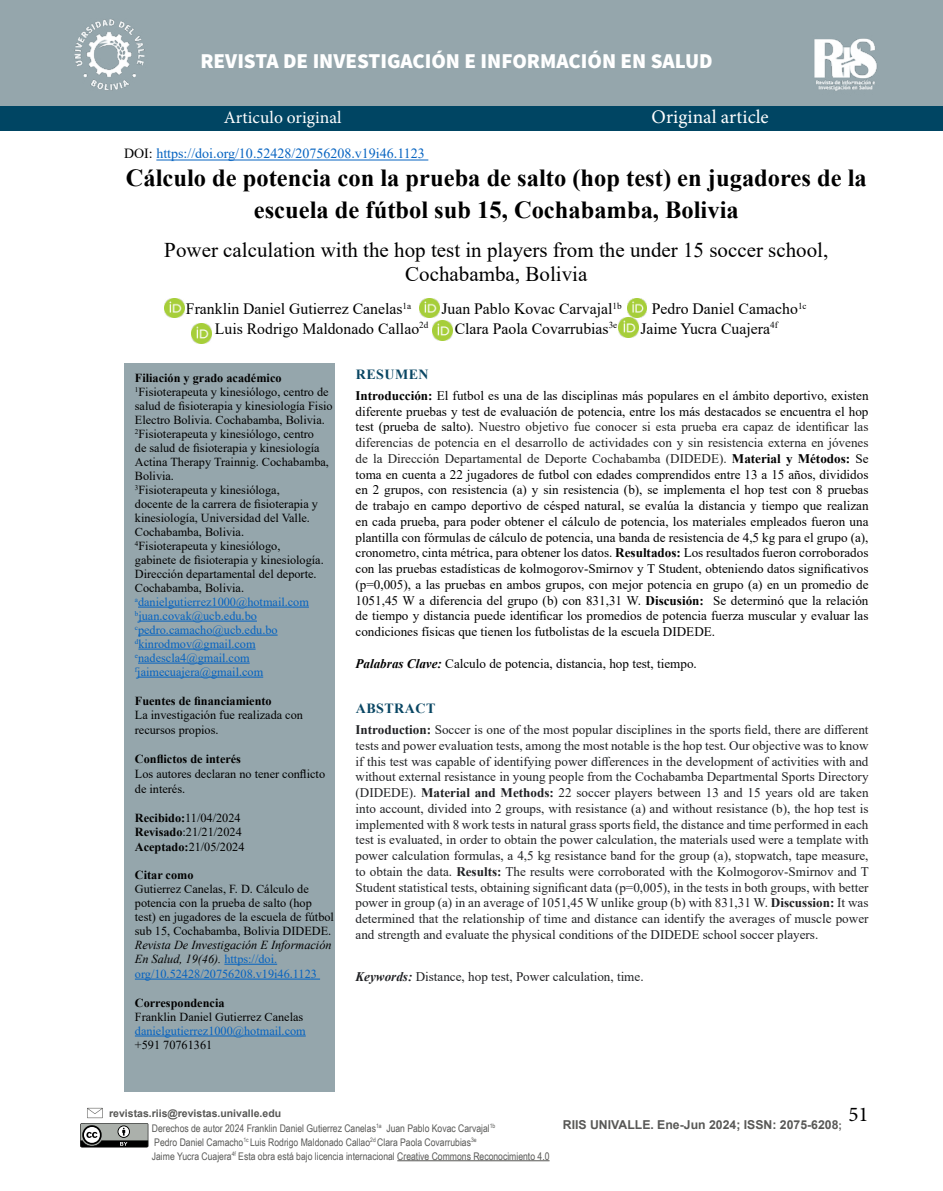
<style>
.page{position:relative;width:943px;height:1191px;background:#fff}
.page>*{position:absolute;margin:0;border:0;box-sizing:border-box;transform-origin:0 0}
.t1{font:700 24.5px/31.5px "Times New Roman";color:#000;text-align:center}
.t2{font:21px/24.5px "Times New Roman";color:#000;text-align:center}
.t3{font:900 21px "Source Sans Pro";color:#fff}
.t4{font:21px "Minion Pro";color:#000}
.t5{font:19.25px "Minion Pro";color:#fff}
.t6{font:17.5px "Minion Pro";color:#fff}
.t7{font:15.75px "Times New Roman";color:#000}
.t8{font:14px "Times New Roman";color:#0563c1}
.t9{font:700 14px "Times New Roman";letter-spacing:.035em;color:#094663}
.t10{font:13.12px/15.8px "Times New Roman";color:#000;text-align:justify}
.t11{font:13.12px/15.8px "Times New Roman";color:#202124;text-align:justify}
.t12{font:12.25px/14px "Times New Roman";color:#000}
.t13{font:italic 12.25px/14.3px "Times New Roman";color:#000}
.t14{font:700 12.25px "Arial";color:#585856}
.t15{font:700 12.25px "Times New Roman";color:#000}
.t16{font:12.25px "Times New Roman";color:#0563c1}
.t17{font:10.5px/14px "Arial Narrow";color:#585856}
.t18{font:700 10.5px "Arial";color:#585856}
.s1{color:#000}
.s2{font-weight:700}
.s3{color:#0563c1}
.s4{font-style:normal;color:#0563c1}
.s5{color:#222}
.s6{font-weight:700;font-style:italic}
.s7{font-size:10.5px}
</style>
<div class="page">
<hr style="left:156px;top:160px;width:272px;height:1px;background:#0563c1">
<img style="left:165px;top:298px;width:19px;height:19px">
<img style="left:192px;top:324px;width:19px;height:19px">
<img style="left:420px;top:298px;width:19px;height:19px">
<img style="left:432px;top:321px;width:20px;height:19px">
<img style="left:627px;top:298px;width:19px;height:19px">
<img style="left:618px;top:318px;width:20px;height:19px">
<div style="left:124px;top:363px;width:210px;height:728px;background:#95a6ac"></div>
<hr style="left:138px;top:607px;width:171px;height:1px;background:#0563c1">
<hr style="left:138px;top:621px;width:119px;height:1px;background:#0563c1">
<hr style="left:138px;top:635px;width:139px;height:1px;background:#0563c1">
<hr style="left:138px;top:649px;width:117px;height:1px;background:#0563c1">
<hr style="left:138px;top:663px;width:112px;height:1px;background:#0563c1">
<hr style="left:137px;top:677px;width:126px;height:1px;background:#0563c1">
<hr style="left:224px;top:964px;width:53px;height:1px;background:#0563c1">
<hr style="left:135px;top:978px;width:185px;height:1px;background:#0563c1">
<hr style="left:135px;top:1035px;width:171px;height:1px;background:#0563c1">
<div style="left:0;top:0;width:943px;height:125px;background:#95a6ac"></div>
<div style="left:0;top:107px;width:943px;height:24px;background:#004563"></div>
<img style="left:74px;top:19px;width:71px;height:71px">
<img style="left:814px;top:38px;width:63px;height:53px">
<hr style="left:397px;top:1160px;width:152px;height:1px;background:#585856">
<svg style="left:80px;top:1107px;width:68px;height:40px"></svg>
<h2 class="t3" style="left:200px;top:48px;width:514px">REVISTA DE INVESTIGACIÓN E INFORMACIÓN EN SALUD</h2>
<h3 class="t6" style="left:224px;top:106px;width:119px">Articulo original</h3>
<h3 class="t5" style="left:651px;top:104px;width:119px">Original article</h3>
<p class="t8" style="left:124px;top:144px;width:302px"><span class="s1">DOI:</span> https://doi.org/10.52428/20756208.v19i46.1123</p>
<h1 class="t1" style="left:126px;top:162px;width:742px">Cálculo de potencia con la prueba de salto (hop test) en jugadores de la escuela de fútbol sub 15, Cochabamba, Bolivia</h1>
<h2 class="t2" style="left:164px;top:236px;width:665px">Power calculation with the hop test in players from the under 15 soccer school,<br>Cochabamba, Bolivia</h2>
<p class="t7" style="left:186px;top:298px;width:227px">Franklin Daniel Gutierrez Canelas<sup>1a</sup></p>
<p class="t7" style="left:441px;top:298px;width:182px">Juan Pablo Kovac Carvajal<sup>1b</sup></p>
<p class="t7" style="left:652px;top:298px;width:156px">Pedro Daniel Camacho<sup>1c</sup></p>
<p class="t7" style="left:215px;top:317px;width:215px">Luis Rodrigo Maldonado Callao<sup>2d</sup></p>
<p class="t7" style="left:454px;top:317px;width:164px">Clara Paola Covarrubias<sup>3e</sup></p>
<p class="t7" style="left:640px;top:317px;width:139px">Jaime Yucra Cuajera<sup>4f</sup></p>
<p class="t12" style="left:135px;top:370px;width:199px"><span class="s2">Filiación y grado académico<br></span><sup>1</sup>Fisioterapeuta y kinesiólogo, centro de salud de fisioterapia y kinesiología Fisio<br>Electro Bolivia. Cochabamba, Bolivia.<br><sup>2</sup>Fisioterapeuta y kinesiólogo, centro<br>de salud de fisioterapia y kinesiología<br>Actina Therapy Trainnig. Cochabamba,<br>Bolivia.<br><sup>3</sup>Fisioterapeuta y kinesióloga,<br>docente de la carrera de fisioterapia y kinesiología, Universidad del Valle.<br>Cochabamba, Bolivia.<br><sup>4</sup>Fisioterapeuta y kinesiólogo,<br>gabinete de fisioterapia y kinesiología.<br>Dirección departamental del deporte.<br>Cochabamba, Bolivia. <sup>a</sup><span class="s3">danielgutierrez1000@hotmail.com </span><sup>b</sup><span class="s3">juan.covak@ucb.edu.bo </span><sup>c</sup><span class="s3">pedro.camacho@ucb.edu.bo </span><sup>d</sup><span class="s3">kinrodmov@gmail.com </span><sup>e</sup><span class="s3">nadescla4@gmail.com </span><sup>f</sup><span class="s3">jaimecuajera@gmail.com</span></p>
<p class="t15" style="left:135px;top:691px;width:138px">Fuentes de financiamiento</p>
<p class="t12" style="left:135px;top:706px;width:170px;line-height:14.9px">La investigación fue realizada con recursos propios.</p>
<p class="t15" style="left:135px;top:750px;width:108px">Conflictos de interés</p>
<p class="t12" style="left:135px;top:766px;width:192px;line-height:14.9px">Los autores declaran no tener conflicto de interés.</p>
<p class="t12" style="left:135px;top:810px;width:111px"><span class="s2">Recibido:</span>11/04/2024<br><span class="s2">Revisado</span>:21/21/2024<br><span class="s2">Aceptado:</span>21/05/2024</p>
<p class="t15" style="left:135px;top:866px;width:60px">Citar como</p>
<p class="t12" style="left:135px;top:881px;width:201px">Gutierrez Canelas, F. D. Cálculo de potencia con la prueba de salto (hop test) en jugadores de la escuela de fútbol sub 15, Cochabamba, Bolivia DIDEDE.</p>
<p class="t13" style="left:135px;top:937px;width:198px">Revista De Investigación E Información<br>En Salud, 19(46). <span class="s4">https://doi. org/10.52428/20756208.v19i46.1123</span></p>
<p class="t15" style="left:135px;top:993px;width:91px">Correspondencia</p>
<p class="t12" style="left:135px;top:1009px;width:170px">Franklin Daniel Gutierrez Canelas</p>
<p class="t16" style="left:135px;top:1022px;width:172px">danielgutierrez1000@hotmail.com</p>
<p class="t12" style="left:135px;top:1037px;width:79px">+591 70761361</p>
<p class="t9" style="left:356px;top:364px;width:74px">RESUMEN</p>
<p class="t10" style="left:355px;top:387px;width:514px"><span class="s2">Introducción:</span> El futbol es una de las disciplinas más populares en el ámbito deportivo, existen diferente pruebas y test de evaluación de potencia, entre los más destacados se encuentra el hop test (prueba de salto). <span class="s5">Nuestro objetivo fue conocer si esta prueba era capaz de identificar las diferencias de potencia en el desarrollo de actividades con y sin resistencia externa en jóvenes de la Dirección Departamental de Deporte Cochabamba (DIDEDE).</span> <span class="s2">Material y Métodos:</span> Se toma en cuenta a 22 jugadores de futbol con edades comprendidos entre 13 a 15 años, divididos en 2 grupos, con resistencia (a) y sin resistencia (b), se implementa el hop test con 8 pruebas de trabajo en campo deportivo de césped natural, se evalúa la distancia y tiempo que realizan en cada prueba, para poder obtener el cálculo de potencia, los materiales empleados fueron una plantilla con fórmulas de cálculo de potencia, una banda de resistencia de 4,5 kg para el grupo (a), cronometro, cinta métrica, para obtener los datos. <span class="s2">Resultados:</span> Los resultados fueron corroborados con las pruebas estadísticas de kolmogorov-Smirnov y T Student, obteniendo datos significativos (p=0,005), a las pruebas en ambos grupos, con mejor potencia en grupo (a) en un promedio de 1051,45 W a diferencia del grupo (b) con 831,31 W. <span class="s2">Discusión:</span> Se determinó que la relación de tiempo y distancia puede identificar los promedios de potencia fuerza muscular y evaluar las condiciones físicas que tienen los futbolistas de la escuela DIDEDE.</p>
<p class="t10" style="left:355px;top:655px;width:343px"><span class="s6">Palabras Clave:</span> Calculo de potencia, distancia, hop test, tiempo.</p>
<p class="t9" style="left:356px;top:698px;width:81px">ABSTRACT</p>
<p class="t11" style="left:355px;top:721px;width:514px"><span class="s2">Introduction:</span> Soccer is one of the most popular disciplines in the sports field, there are different tests and power evaluation tests, among the most notable is the hop test. Our objective was to know if this test was capable of identifying power differences in the development of activities with and without external resistance in young people from the Cochabamba Departmental Sports Directory (DIDEDE). <span class="s2">Material and Methods:</span> 22 soccer players between 13 and 15 years old are taken into account, divided into 2 groups, with resistance (a) and without resistance (b), the hop test is implemented with 8 work tests in natural grass sports field, the distance and time performed in each test is evaluated, in order to obtain the power calculation, the materials used were a template with power calculation formulas, a 4,5 kg resistance band for the group (a), stopwatch, tape measure, to obtain the data. <span class="s2">Results:</span> The results were corroborated with the Kolmogorov-Smirnov and T Student statistical tests, obtaining significant data (p=0,005), in the tests in both groups, with better power in group (a) in an average of 1051,45 W unlike group (b) with 831,31 W. <span class="s2">Discussion:</span> It was determined that the relationship of time and distance can identify the averages of muscle power and strength and evaluate the physical conditions of the DIDEDE school soccer players.</p>
<p class="t11" style="left:355px;top:968px;width:289px"><span class="s6">Keywords:</span> Distance, hop test, Power calculation, time.</p>
<p class="t18" style="left:109px;top:1105px;width:173px">revistas.riis@revistas.univalle.edu</p>
<p class="t17" style="left:152px;top:1120px;width:399px">Derechos de autor 2024 Franklin Daniel Gutierrez Canelas<sup>1a</sup> Juan Pablo Kovac Carvajal<sup>1b<br></sup>Pedro Daniel Camacho<sup>1c</sup> Luis Rodrigo Maldonado Callao<sup>2d</sup> Clara Paola Covarrubias<sup>3e<br></sup>Jaime Yucra Cuajera<sup>4f</sup> Esta obra está bajo licencia internacional Creative Commons Reconocimiento 4.0</p>
<p class="t14" style="left:124px;top:1111px;width:326px">RIIS UNIVALLE. Ene.-Jun. 19(46), 2024; ISSN: 2075-6208</p>
<p class="t14" style="left:563px;top:1116px;width:280px">RIIS UNIVALLE. Ene-Jun 2024; ISSN: 2075-6208<span class="s7">;</span></p>
<h2 class="t4" style="left:848px;top:1099px;width:22px">51</h2>
</div>
